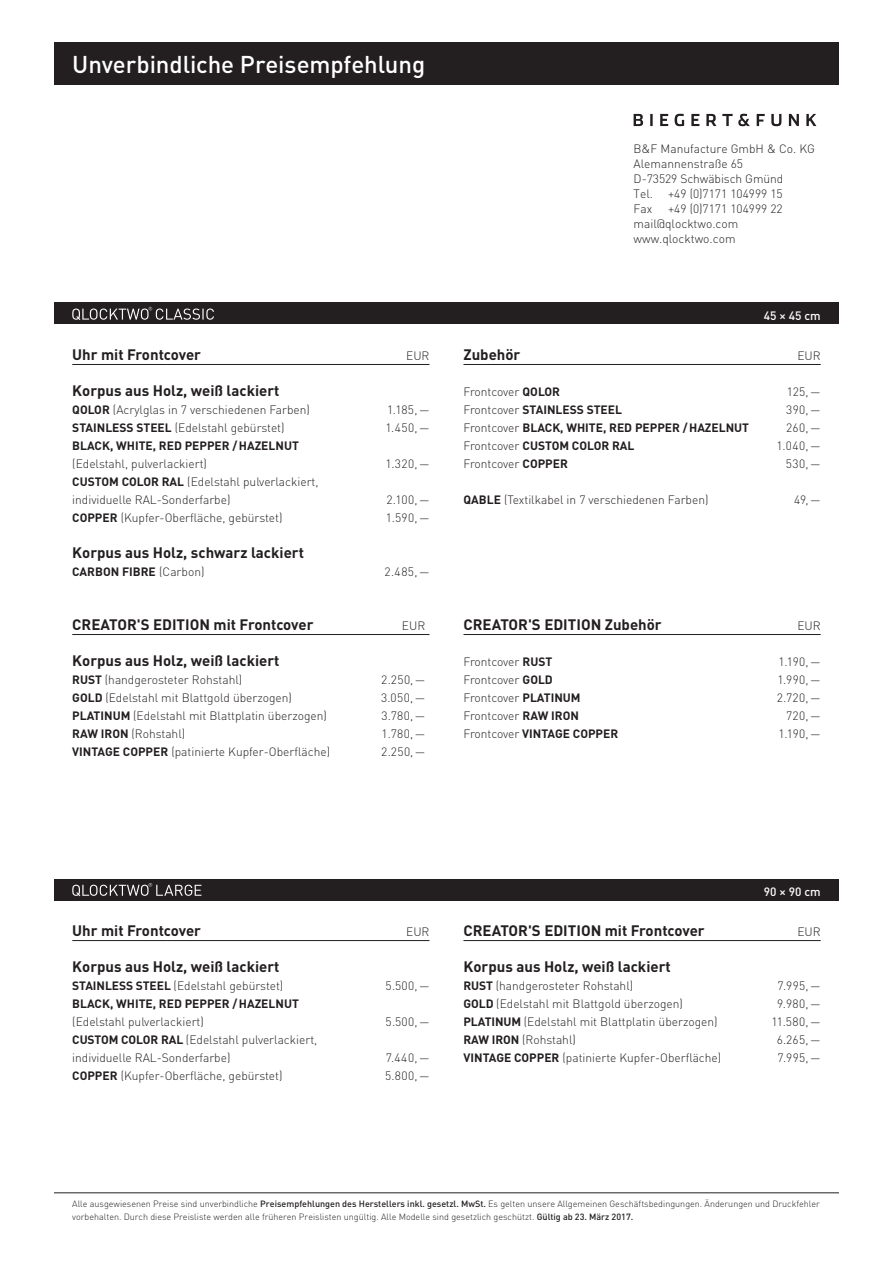
<style>
.page{position:relative;width:893px;height:1263px;background:#fff}
.page>*{position:absolute;margin:0;border:0;box-sizing:border-box;transform-origin:0 0}
.t1{font:500 24px "FFDIN";letter-spacing:-.005em;color:#fff}
.t2{font:700 15px "FFDIN";color:#231f20}
.t3{font:300 12px/18px "FFDIN";color:#231f20}
.t4{font:700 12px/18px "FFDIN";color:#231f20}
.t5{font:300 12px/18px "FFDIN";letter-spacing:.035em;color:#231f20;text-align:right}
.t6{font:500 12px "FFDIN";color:#fff}
.t7{font:300 9px/13.5px "FFDIN";color:#231f20}
.s1{font-weight:700}
.s2{font-weight:300}
.s3{font-weight:500}
</style>
<div class="page">
<div style="left:54px;top:43px;width:785px;height:42px;background:#231f20"></div>
<svg style="left:634px;top:114px;width:182px;height:12px"></svg>
<div style="left:54px;top:303px;width:785px;height:21px;background:#231f20"></div>
<svg style="left:72px;top:307px;width:142px;height:13px"></svg>
<div style="left:54px;top:879px;width:785px;height:21px;background:#231f20"></div>
<svg style="left:72px;top:883px;width:129px;height:13px"></svg>
<hr style="left:54px;top:1192px;width:785px;height:1px;background:#231f20">
<hr style="left:72px;top:364px;width:357px;height:1px;background:#231f20">
<hr style="left:72px;top:634px;width:357px;height:1px;background:#231f20">
<hr style="left:72px;top:940px;width:357px;height:1px;background:#231f20">
<hr style="left:463px;top:940px;width:358px;height:1px;background:#231f20">
<hr style="left:463px;top:364px;width:358px;height:1px;background:#231f20">
<hr style="left:463px;top:634px;width:358px;height:1px;background:#231f20">
<h1 class="t1" style="left:72px;top:49px;width:354px">Unverbindliche Preisempfehlung</h1>
<p class="t2" style="left:72px;top:345px;width:130px">Uhr mit Frontcover</p>
<p class="t2" style="left:72px;top:381px;width:209px">Korpus aus Holz, weiß lackiert</p>
<p class="t3" style="left:72px;top:401px;width:239px"><span class="s1">QOLOR</span> (Acrylglas in 7 verschiedenen Farben)<br><span class="s1">STAINLESS STEEL</span> (Edelstahl gebürstet)<br><span class="s1">BLACK, WHITE, RED PEPPER /HAZELNUT</span></p>
<p class="t3" style="left:72px;top:455px;width:248px">(Edelstahl, pulverlackiert)<br><span class="s1">CUSTOM COLOR RAL</span> (Edelstahl pulverlackiert, individuelle RAL-Sonderfarbe)<br><span class="s1">COPPER</span> (Kupfer-Oberfläche, gebürstet)</p>
<p class="t2" style="left:72px;top:543px;width:233px">Korpus aus Holz, schwarz lackiert</p>
<p class="t4" style="left:72px;top:562px;width:134px">CARBON FIBRE <span class="s2">(Carbon)</span></p>
<p class="t2" style="left:72px;top:615px;width:243px">CREATOR'S EDITION mit Frontcover</p>
<p class="t2" style="left:72px;top:651px;width:209px">Korpus aus Holz, weiß lackiert</p>
<p class="t3" style="left:72px;top:671px;width:259px"><span class="s1">RUST</span> (handgerosteter Rohstahl)<br><span class="s1">GOLD</span> (Edelstahl mit Blattgold überzogen)<br><span class="s1">PLATINUM</span> (Edelstahl mit Blattplatin überzogen)<br><span class="s1">RAW IRON</span> (Rohstahl)<br><span class="s1">VINTAGE COPPER</span> (patinierte Kupfer-Oberfläche)</p>
<p class="t3" style="left:406px;top:347px;width:25px">EUR</p>
<p class="t3" style="left:385px;top:401px;width:46px">1.185,—<br>1.450,—</p>
<p class="t3" style="left:386px;top:455px;width:45px">1.320,—</p>
<p class="t3" style="left:386px;top:491px;width:45px">2.100,—<br>1.590,—</p>
<p class="t3" style="left:385px;top:563px;width:46px">2.485,—</p>
<p class="t3" style="left:402px;top:617px;width:25px">EUR</p>
<p class="t3" style="left:381px;top:671px;width:46px;text-align:justify">2.250,— 3.050,— 3.780,— 1.780,— 2.250,—</p>
<p class="t3" style="left:634px;top:142px;width:183px;line-height:15px">B&amp;F Manufacture GmbH &amp; Co. KG<br>Alemannenstraße 65<br>D-73529 Schwäbisch Gmünd<br>Tel.</p>
<p class="t3" style="left:668px;top:185px;width:116px">+49 (0)7171 104999 15</p>
<p class="t3" style="left:634px;top:202px;width:151px;line-height:15px;text-indent:34px">+49 (0)7171 104999 22 mail@qlocktwo.com www.qlocktwo.com</p>
<p class="t3" style="left:634px;top:200px;width:20px">Fax</p>
<p class="t2" style="left:463px;top:345px;width:58px">Zubehör</p>
<p class="t4" style="left:463px;top:382px;width:287px"><span class="s2">Frontcover</span> QOLOR<br><span class="s2">Frontcover</span> STAINLESS STEEL<br><span class="s2">Frontcover</span> BLACK, WHITE, RED PEPPER /HAZELNUT<br><span class="s2">Frontcover</span> CUSTOM COLOR RAL<br><span class="s2">Frontcover</span> COPPER</p>
<p class="t3" style="left:463px;top:491px;width:246px"><span class="s1">QABLE</span> (Textilkabel in 7 verschiedenen Farben)</p>
<p class="t6" style="left:764px;top:308px;width:58px">45 × 45 cm</p>
<p class="t3" style="left:797px;top:347px;width:25px">EUR</p>
<p class="t5" style="left:777px;top:383px;width:46px">125,—<br>390,—<br>260,—<br>1.040,—<br>530,—</p>
<p class="t3" style="left:794px;top:491px;width:28px">49,—</p>
<p class="t2" style="left:463px;top:615px;width:200px">CREATOR'S EDITION Zubehör</p>
<p class="t3" style="left:463px;top:653px;width:156px">Frontcover <span class="s1">RUST<br></span>Frontcover <span class="s1">GOLD<br></span>Frontcover <span class="s1">PLATINUM<br></span>Frontcover <span class="s1">RAW IRON<br></span>Frontcover <span class="s1">VINTAGE COPPER</span></p>
<p class="t3" style="left:797px;top:617px;width:25px">EUR</p>
<p class="t5" style="left:777px;top:653px;width:45px">1.190,—<br>1.990,—<br>2.720,—<br>720,—<br>1.190,—</p>
<p class="t2" style="left:72px;top:921px;width:130px">Uhr mit Frontcover</p>
<p class="t2" style="left:72px;top:957px;width:209px">Korpus aus Holz, weiß lackiert</p>
<p class="t4" style="left:72px;top:976px;width:228px">STAINLESS STEEL <span class="s2">(Edelstahl gebürstet)<br></span>BLACK, WHITE, RED PEPPER /HAZELNUT</p>
<p class="t3" style="left:72px;top:1013px;width:247px">(Edelstahl pulverlackiert)<br><span class="s1">CUSTOM COLOR RAL</span> (Edelstahl pulverlackiert, individuelle RAL-Sonderfarbe)<br><span class="s1">COPPER</span> (Kupfer-Oberfläche, gebürstet)</p>
<p class="t3" style="left:406px;top:923px;width:25px">EUR</p>
<p class="t3" style="left:386px;top:977px;width:45px">5.500,—</p>
<p class="t3" style="left:386px;top:1013px;width:45px">5.500,—</p>
<p class="t3" style="left:385px;top:1049px;width:46px">7.440,—<br>5.800,—</p>
<p class="t2" style="left:463px;top:921px;width:243px">CREATOR'S EDITION mit Frontcover</p>
<p class="t2" style="left:463px;top:957px;width:209px">Korpus aus Holz, weiß lackiert</p>
<p class="t3" style="left:463px;top:977px;width:259px"><span class="s1">RUST</span> (handgerosteter Rohstahl)<br><span class="s1">GOLD</span> (Edelstahl mit Blattgold überzogen)<br><span class="s1">PLATINUM</span> (Edelstahl mit Blattplatin überzogen)<br><span class="s1">RAW IRON</span> (Rohstahl)<br><span class="s1">VINTAGE COPPER</span> (patinierte Kupfer-Oberfläche)</p>
<p class="t6" style="left:764px;top:884px;width:58px">90 × 90 cm</p>
<p class="t3" style="left:797px;top:923px;width:25px">EUR</p>
<p class="t5" style="left:771px;top:977px;width:51px;text-align:center">7.995,—<br>9.980,—<br>11.580,—<br>6.265,—<br>7.995,—</p>
<p class="t7" style="left:72px;top:1197px;width:749px">Alle ausgewiesenen Preise sind unverbindliche <span class="s3">Preisempfehlungen des Herstellers inkl. gesetzl. MwSt.</span> Es gelten unsere Allgemeinen Geschäftsbedingungen. Änderungen und Druckfehler vorbehalten. Durch diese Preisliste werden alle früheren Preislisten ungültig. Alle Modelle sind gesetzlich geschützt. <span class="s3">Gültig ab 23. März 2017.</span></p>
</div>
